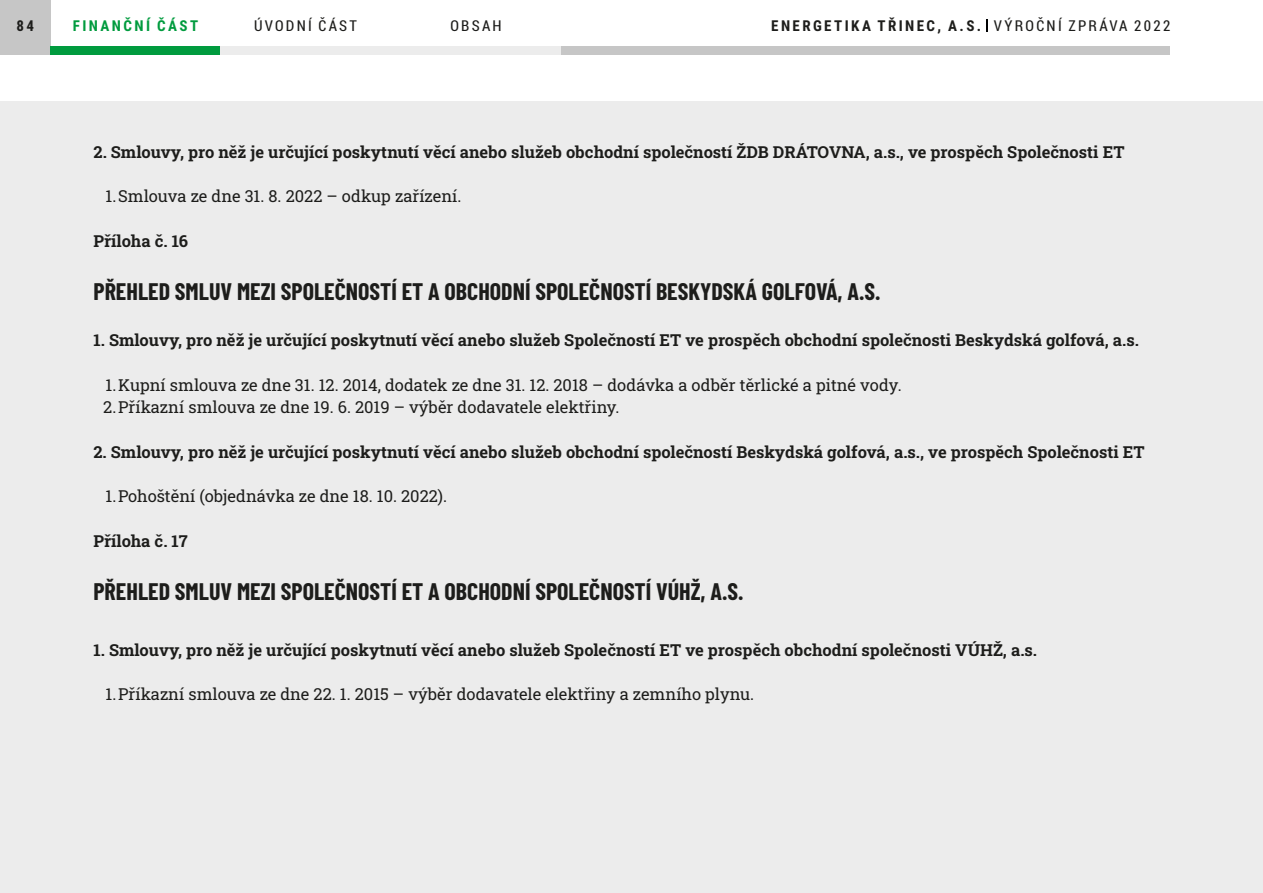
<style>
.page{position:relative;width:1263px;height:893px;background:#fff}
.page>*{position:absolute;margin:0;border:0;box-sizing:border-box;transform-origin:0 0}
.t1{font:700 24px "Barlow Condensed";color:#1d1d1b}
.t2{font:700 16.5px "Roboto Slab";color:#1d1d1b}
.t3{font:16.5px/22.4px "Roboto Slab";color:#1d1d1b}
.t4{font:700 15px "Roboto Condensed";letter-spacing:.16em;color:#1d1d1b}
.t5{font:15px "Roboto Condensed";letter-spacing:.155em;color:#1d1d1b}
.t6{font:700 15px "Roboto Condensed";letter-spacing:.16em;color:#009b3e}
.s1{font-weight:400}
</style>
<div class="page">
<div style="left:0;top:102px;width:1263px;height:791px;background:#ececec"></div>
<div style="left:0;top:0;width:51px;height:55px;background:#c6c6c6"></div>
<div style="left:51px;top:47px;width:170px;height:8px;background:#009b3e"></div>
<div style="left:221px;top:47px;width:170px;height:8px;background:#ececec"></div>
<div style="left:391px;top:47px;width:170px;height:8px;background:#ececec"></div>
<div style="left:561px;top:47px;width:609px;height:8px;background:#c6c6c6"></div>
<svg style="left:987px;top:19px;width:1px;height:13px"></svg>
<p class="t4" style="left:17px;top:20px;width:19px">84</p>
<p class="t6" style="left:73px;top:20px;width:127px">FINANČNÍ ČÁST</p>
<p class="t5" style="left:254px;top:15px;width:104px">ÚVODNÍ ČÁST</p>
<p class="t5" style="left:450px;top:15px;width:53px">OBSAH</p>
<p class="t4" style="left:771px;top:20px;width:401px">ENERGETIKA TŘINEC, A.S. <span class="s1">VÝROČNÍ ZPRÁVA 2022</span></p>
<p class="t2" style="left:94px;top:141px;width:1032px">2. Smlouvy, pro něž je určující poskytnutí věcí anebo služeb obchodní společností ŽDB DRÁTOVNA, a.s., ve prospěch Společnosti ET</p>
<p class="t3" style="left:106px;top:185px;width:357px">1.Smlouva ze dne 31. 8. 2022 – odkup zařízení.</p>
<p class="t2" style="left:93px;top:230px;width:96px">Příloha č. 16</p>
<h1 class="t1" style="left:94px;top:276px;width:788px">PŘEHLED SMLUV MEZI SPOLEČNOSTÍ ET A OBCHODNÍ SPOLEČNOSTÍ BESKYDSKÁ GOLFOVÁ, A.S.</h1>
<p class="t2" style="left:94px;top:329px;width:1047px">1. Smlouvy, pro něž je určující poskytnutí věcí anebo služeb Společností ET ve prospěch obchodní společnosti Beskydská golfová, a.s.</p>
<p class="t3" style="left:103px;top:373px;width:800px">1.Kupní smlouva ze dne 31. 12. 2014, dodatek ze dne 31. 12. 2018 – dodávka a odběr těrlické a pitné vody.<br>2.Příkazní smlouva ze dne 19. 6. 2019 – výběr dodavatele elektřiny.</p>
<p class="t2" style="left:93px;top:440px;width:1053px">2. Smlouvy, pro něž je určující poskytnutí věcí anebo služeb obchodní společností Beskydská golfová, a.s., ve prospěch Společnosti ET</p>
<p class="t3" style="left:106px;top:484px;width:343px">1.Pohoštění (objednávka ze dne 18. 10. 2022).</p>
<p class="t2" style="left:93px;top:529px;width:96px">Příloha č. 17</p>
<h1 class="t1" style="left:93px;top:576px;width:651px">PŘEHLED SMLUV MEZI SPOLEČNOSTÍ ET A OBCHODNÍ SPOLEČNOSTÍ VÚHŽ, A.S.</h1>
<p class="t2" style="left:93px;top:639px;width:945px">1. Smlouvy, pro něž je určující poskytnutí věcí anebo služeb Společností ET ve prospěch obchodní společnosti VÚHŽ, a.s.</p>
<p class="t3" style="left:106px;top:683px;width:650px">1.Příkazní smlouva ze dne 22. 1. 2015 – výběr dodavatele elektřiny a zemního plynu.</p>
</div>
